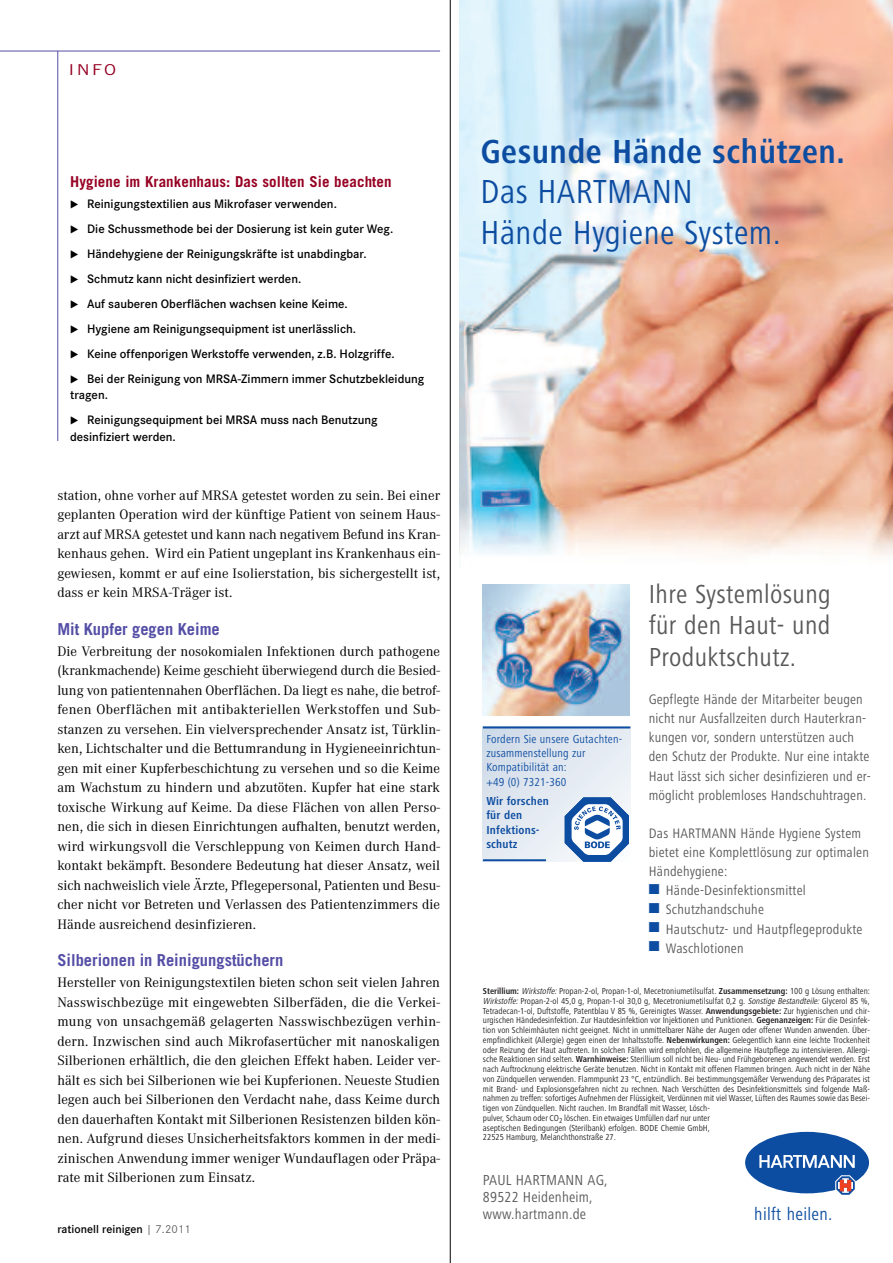
<style>
.page{position:relative;width:893px;height:1263px;background:#fff}
.page>*{position:absolute;margin:0;border:0;box-sizing:border-box;transform-origin:0 0}
.t1{font:34.5px/40.5px "Hartmann Regular+IEJBKF";letter-spacing:.015em;color:#0d4da1}
.t2{font:34.5px "Hartmann Bold+PCIDEL";letter-spacing:.015em;color:#0d4da1}
.t3{font:27px/31.5px "Hartmann Regular+IEJBKF";letter-spacing:.015em;color:#595959;text-align:justify}
.t4{font:18.15px "Hartmann Regular+IEJBKF";letter-spacing:.02em;color:#0d4da1}
.t5{font:700 16.5px "Trade Gothic";color:#544ea6}
.t6{font:15px/17px "Hartmann Regular+IEJBKF";letter-spacing:.015em;color:#595959}
.t7{font:700 15px "Trade Gothic";letter-spacing:.005em;color:#960023}
.t8{font:15px "Trade Gothic";color:#960023;scale:1.2 1}
.t9{font:14.25px/19.5px "Corporate A";letter-spacing:.005em;color:#000;text-align:justify}
.t10{font:14.25px/19.2px "Hartmann Regular+IEJBKF";letter-spacing:.01em;color:#595959}
.t11{font:600 12.75px/25px "Corporate S";color:#000}
.t12{font:12px/14.4px "Hartmann Regular+IEJBKF";letter-spacing:.015em;color:#0d4da1}
.t13{font:12px/14.4px "Hartmann Bold+PCIDEL";letter-spacing:.015em;color:#0d4da1}
.t14{font:600 12px "Corporate S";color:#000}
.t15{font:9px/9.8px "Hartmann Regular+IEJBKF";color:#231f20}
.s1{font-weight:400;color:#666}
.s2{color:#0d4da1}
.s3{font-family:"Hartmann Bold+PCIDEL"}
.s4{font-style:italic}
</style>
<div class="page">
<hr style="left:0;top:51px;width:440px;height:1px;background:#544ea6">
<hr style="left:57px;top:51px;width:1px;height:390px;background:#544ea6">
<img style="left:459px;top:0;width:434px;height:505px">
<img style="left:459px;top:505px;width:434px;height:52px">
<svg style="left:483px;top:727px;width:147px;height:134px;background:#cdd9e9"></svg>
<hr style="left:483px;top:859px;width:63px;height:2px;background:#0d4da1">
<img style="left:483px;top:584px;width:146px;height:131px">
<svg style="left:745px;top:1131px;width:124px;height:64px"></svg>
<hr style="left:450px;top:0;width:1px;height:1263px;background:#000">
<p class="t8" style="left:69px;top:64px;width:41px">INFO</p>
<p class="t7" style="left:70px;top:176px;width:323px">Hygiene im Krankenhaus: Das sollten Sie beachten</p>
<p class="t11" style="left:87px;top:191px;width:339px">Reinigungstextilien aus Mikrofaser verwenden.<br>Die Schussmethode bei der Dosierung ist kein guter Weg.<br>Händehygiene der Reinigungskräfte ist unabdingbar.<br>Schmutz kann nicht desinfiziert werden.<br>Auf sauberen Oberflächen wachsen keine Keime.<br>Hygiene am Reinigungsequipment ist unerlässlich.<br>Keine offenporigen Werkstoffe verwenden, z.B. Holzgriffe.<br>Bei der Reinigung von MRSA-Zimmern immer Schutzbekleidung</p>
<p class="t11" style="left:87px;top:382px;width:292px;text-indent:-17px">tragen.<br>Reinigungsequipment bei MRSA muss nach Benutzung</p>
<p class="t11" style="left:70px;top:424px;width:107px">desinfiziert werden.</p>
<p class="t9" style="left:57px;top:485px;width:384px">station, ohne vorher auf MRSA getestet worden zu sein. Bei einer geplanten Operation wird der künftige Patient von seinem Haus&shy;arzt auf MRSA getestet und kann nach negativem Befund ins Kran&shy;kenhaus gehen. Wird ein Patient ungeplant ins Krankenhaus ein&shy;gewiesen, kommt er auf eine Isolierstation, bis sichergestellt ist, dass er kein MRSA-Träger ist.</p>
<p class="t5" style="left:57px;top:623px;width:164px">Mit Kupfer gegen Keime</p>
<p class="t9" style="left:57px;top:641px;width:384px">Die Verbreitung der nosokomialen Infektionen durch pathogene (krankmachende) Keime geschieht überwiegend durch die Besied&shy;lung von patientennahen Oberflächen. Da liegt es nahe, die betrof&shy;fenen Oberflächen mit antibakteriellen Werkstoffen und Sub&shy;stanzen zu versehen. Ein vielversprechender Ansatz ist, Türklin&shy;ken, Lichtschalter und die Bettumrandung in Hygieneeinrichtun&shy;gen mit einer Kupferbeschichtung zu versehen und so die Keime am Wachstum zu hindern und abzutöten. Kupfer hat eine stark toxische Wirkung auf Keime. Da diese Flächen von allen Perso&shy;nen, die sich in diesen Einrichtungen aufhalten, benutzt werden, wird wirkungsvoll die Verschleppung von Keimen durch Hand&shy;kontakt bekämpft. Besondere Bedeutung hat dieser Ansatz, weil sich nachweislich viele Ärzte, Pflegepersonal, Patienten und Besu&shy;cher nicht vor Betreten und Verlassen des Patientenzimmers die Hände ausreichend desinfizieren.</p>
<p class="t5" style="left:57px;top:954px;width:227px">Silberionen in Reinigungstüchern</p>
<p class="t9" style="left:57px;top:972px;width:384px">Hersteller von Reinigungstextilen bieten schon seit vielen Jahren Nasswischbezüge mit eingewebten Silberfäden, die die Verkei&shy;mung von unsachgemäß gelagerten Nasswischbezügen verhin&shy;dern. Inzwischen sind auch Mikrofasertücher mit nanoskaligen Silberionen erhältlich, die den gleichen Effekt haben. Leider ver&shy;hält es sich bei Silberionen wie bei Kupferionen. Neueste Studien legen auch bei Silberionen den Verdacht nahe, dass Keime durch den dauerhaften Kontakt mit Silberionen Resistenzen bilden kön&shy;nen. Aufgrund dieses Unsicherheitsfaktors kommen in der medi&shy;zinischen Anwendung immer weniger Wundauflagen oder Präpa&shy;rate mit Silberionen zum Einsatz.</p>
<p class="t14" style="left:57px;top:1222px;width:135px">rationell reinigen <span class="s1">| 7.2011</span></p>
<h1 class="t2" style="left:480px;top:137px;width:366px">Gesunde Hände schützen.</h1>
<h1 class="t1" style="left:480px;top:172px;width:302px">Das HARTMANN<br>Hände Hygiene System.</h1>
<p class="t12" style="left:486px;top:732px;width:137px">Fordern Sie unsere Gutachten&shy;zusammenstellung zur<br>Kompatibilität an:<br>+49 (0) 7321-360</p>
<p class="t13" style="left:486px;top:794px;width:64px">Wir forschen für den<br>Infektions&shy;schutz</p>
<h2 class="t3" style="left:649px;top:579px;width:183px">Ihre Systemlösung für den Haut- und Produktschutz.</h2>
<p class="t10" style="left:649px;top:690px;width:223px">Gepflegte Hände der Mitarbeiter beugen nicht nur Ausfallzeiten durch Hauterkran&shy;kungen vor, sondern unterstützen auch den Schutz der Produkte. Nur eine intakte Haut lässt sich sicher desinfizieren und er&shy;möglicht problemloses Handschuhtragen.</p>
<p class="t10" style="left:649px;top:824px;width:222px">Das HARTMANN Hände Hygiene System bietet eine Komplettlösung zur optimalen<br>Händehygiene:</p>
<p class="t10" style="left:649px;top:881px;width:158px"><span class="s2">■</span> Hände-Desinfektionsmittel</p>
<p class="t10" style="left:649px;top:900px;width:117px"><span class="s2">■</span> Schutzhandschuhe</p>
<p class="t10" style="left:649px;top:920px;width:215px"><span class="s2">■</span> Hautschutz- und Hautpflegeprodukte</p>
<p class="t10" style="left:649px;top:939px;width:96px"><span class="s2">■</span> Waschlotionen</p>
<p class="t15" style="left:483px;top:986px;width:389px"><span class="s3">Sterillium:</span> <span class="s4">Wirkstoffe:</span>Propan-2-ol, Propan-1-ol, Mecetroniumetilsulfat. <span class="s3">Zusammensetzung:</span> 100 g Lösung enthalten:<br><span class="s4">Wirkstoffe:</span>Propan-2-ol 45,0 g, Propan-1-ol 30,0 g, Mecetroniumetilsulfat 0,2 g. <span class="s4">SonstigeBestandteile:</span>Glycerol 85 %, Tetradecan-1-ol, Duftstoffe, Patentblau V 85 %, Gereinigtes Wasser. <span class="s3">Anwendungsgebiete:</span> Zur hygienischen und chir&shy;urgischen Händedesinfektion. Zur Hautdesinfektion vor Injektionen und Punktionen. <span class="s3">Gegenanzeigen:</span> Für die Desinfek&shy;tion von Schleimhäuten nicht geeignet. Nicht in unmittelbarer Nähe der Augen oder offener Wunden anwenden. Über&shy;empfindlichkeit (Allergie) gegen einen der Inhaltsstoffe. <span class="s3">Nebenwirkungen:</span> Gelegentlich kann eine leichte Trockenheit oder Reizung der Haut auftreten. In solchen Fällen wird empfohlen, die allgemeine Hautpflege zu intensivieren. Allergi&shy;sche Reaktionen sind selten. <span class="s3">Warnhinweise:</span> Sterillium soll nicht bei Neu- und Frühgeborenen angewendet werden. Erst nach Auftrocknung elektrische Geräte benutzen. Nicht in Kontakt mit offenen Flammen bringen. Auch nicht in der Nähe von Zündquellen verwenden. Flammpunkt 23 °C, entzündlich. Bei bestimmungsgemäßer Verwendung des Präparates ist mit Brand- und Explosionsgefahren nicht zu rechnen. Nach Verschütten des Desinfektionsmittels sind folgende Maß&shy;nahmen zu treffen: sofortiges Aufnehmen der Flüssigkeit, Verdünnen mit viel Wasser, Lüften des Raumes sowie das Besei&shy;tigen von Zündquellen. Nicht rauchen. Im Brandfall mit Wasser, Lösch-<br>pulver, Schaum oder CO<sub>2</sub> löschen. Ein etwaiges Umfüllen darf nur unter<br>aseptischen Bedingungen (Sterilbank) erfolgen. BODE Chemie GmbH,<br>22525 Hamburg, Melanchthonstraße 27.</p>
<p class="t6" style="left:483px;top:1172px;width:126px">PAUL HARTMANN AG,<br>89522 Heidenheim, www.hartmann.de</p>
<p class="t4" style="left:754px;top:1204px;width:80px">hilft heilen.</p>
</div>
